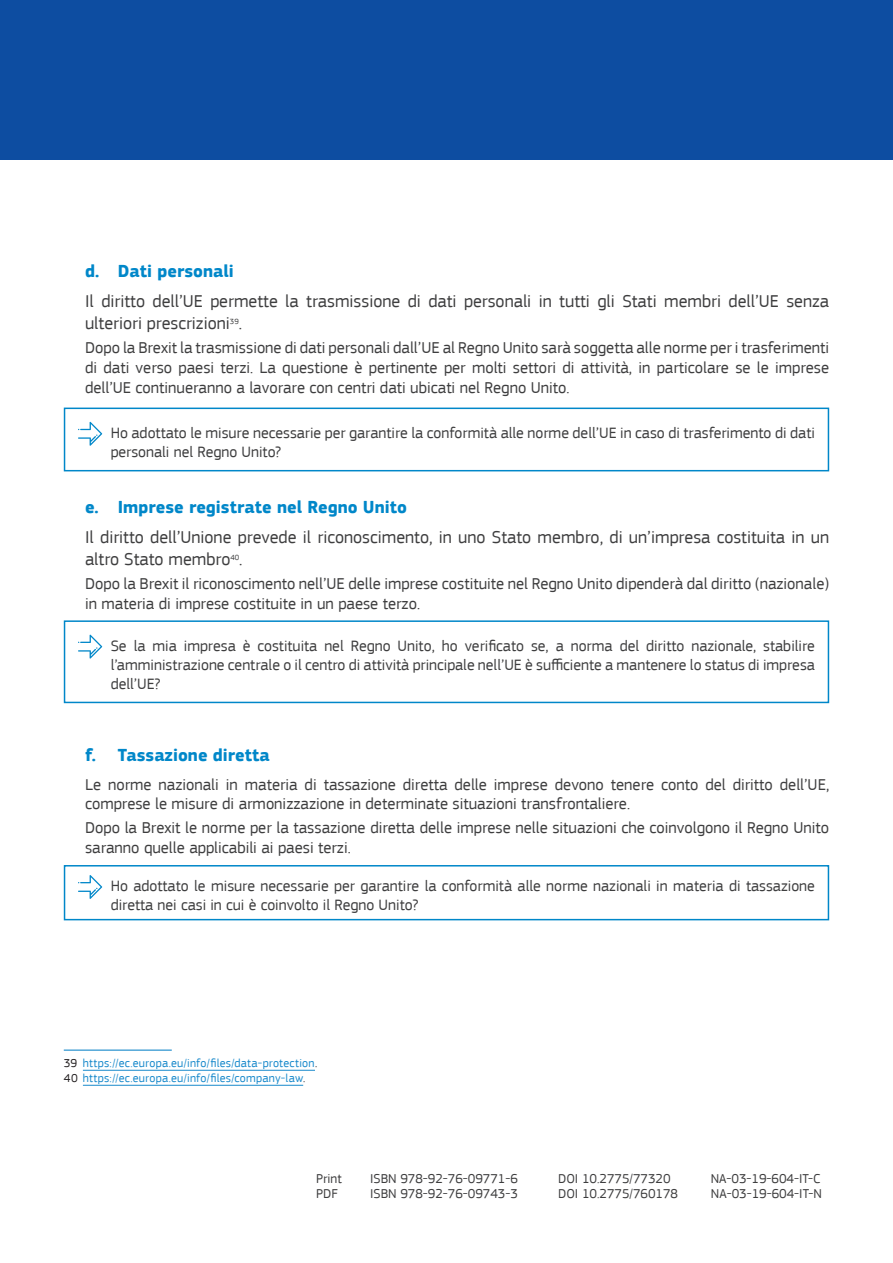
<style>
.page{position:relative;width:893px;height:1263px;background:#fff}
.page>*{position:absolute;margin:0;border:0;box-sizing:border-box;transform-origin:0 0}
.Tx_1{font:18px/21.6px "EC Square Sans Pro";color:#3e3e3f}
.MainTitle{font:700 18px "EC Square Sans Pro";color:#0087c9}
.Tx_2{font:16.5px/19.8px "EC Square Sans Pro";color:#3e3e3f}
.Tx_1-2{font:16.5px/19.8px "EC Square Sans Pro";color:#3e3e3f}
.Body_Text{font:15.75px/18.9px "EC Square Sans Pro";color:#3e3e3f}
.MainTitle-2{font:13.5px "EC Square Sans Pro";color:#3e3e3f}
.FN{font:12px "EC Square Sans Pro";letter-spacing:.02em;color:#1889cb}
.Tx_1-3{font:7.8px "EC Square Sans Pro";color:#3e3e3f}
.s1{color:#231f20}
</style>
<div class="page">
<svg style="left:78px;top:422px;width:24px;height:24px"></svg>
<div style="left:64px;top:408px;width:765px;height:63px;border:2px solid #0087c9"></div>
<svg style="left:78px;top:635px;width:24px;height:23px"></svg>
<div style="left:64px;top:620px;width:765px;height:83px;border:2px solid #0087c9"></div>
<svg style="left:78px;top:875px;width:24px;height:24px"></svg>
<div style="left:64px;top:865px;width:765px;height:55px;border:2px solid #0087c9"></div>
<hr style="left:64px;top:1049px;width:108px;height:2px;background:#1889cb">
<hr style="left:83px;top:1070px;width:232px;height:1px;background:#1889cb">
<hr style="left:83px;top:1085px;width:220px;height:1px;background:#1889cb">
<div style="left:0;top:0;width:893px;height:160px;background:#0d4da1"></div>
<p class="MainTitle" style="left:85px;top:260px;width:150px">d. Dati personali</p>
<p class="Tx_1" style="left:85px;top:291px;width:746px">Il diritto dell’UE permette la trasmissione di dati personali in tutti gli Stati membri dell’UE senza ulteriori prescrizioni</p>
<p class="Tx_1-3" style="left:230px;top:317px;width:10px">39</p>
<p class="Tx_1" style="left:239px;top:312px;width:5px">.</p>
<p class="Tx_2" style="left:85px;top:338px;width:746px;text-align:justify">Dopo la Brexit la trasmissione di dati personali dall’UE al Regno Unito sarà soggetta alle norme per i trasferimenti di dati verso paesi terzi. La questione è pertinente per molti settori di attività, in particolare se le imprese dell’UE continueranno a lavorare con centri dati ubicati nel Regno Unito.</p>
<p class="Body_Text" style="left:111px;top:424px;width:706px">Ho adottato le misure necessarie per garantire la conformità alle norme dell’UE in caso di trasferimento di dati personali nel Regno Unito?</p>
<p class="MainTitle" style="left:85px;top:496px;width:323px">e. Imprese registrate nel Regno Unito</p>
<p class="Tx_1" style="left:85px;top:526px;width:746px">Il diritto dell’Unione prevede il riconoscimento, in uno Stato membro, di un’impresa costituita in un altro Stato membro</p>
<p class="Tx_1-3" style="left:231px;top:553px;width:10px">40</p>
<p class="Tx_1" style="left:239px;top:548px;width:5px">.</p>
<p class="Tx_2" style="left:85px;top:574px;width:746px">Dopo la Brexit il riconoscimento nell’UE delle imprese costituite nel Regno Unito dipenderà dal diritto (nazionale) in materia di imprese costituite in un paese terzo.</p>
<p class="Body_Text" style="left:111px;top:637px;width:706px;text-align:justify">Se la mia impresa è costituita nel Regno Unito, ho verificato se, a norma del diritto nazionale, stabilire l’amministrazione centrale o il centro di attività principale nell’UE è sufficiente a mantenere lo status di impresa dell’UE?</p>
<p class="MainTitle" style="left:85px;top:744px;width:186px">f. Tassazione diretta</p>
<p class="Tx_1-2" style="left:85px;top:774px;width:746px">Le norme nazionali in materia di tassazione diretta delle imprese devono tenere conto del diritto dell’UE, comprese le misure di armonizzazione in determinate situazioni transfrontaliere.</p>
<p class="Tx_2" style="left:85px;top:818px;width:746px">Dopo la Brexit le norme per la tassazione diretta delle imprese nelle situazioni che coinvolgono il Regno Unito saranno quelle applicabili ai paesi terzi.</p>
<p class="Body_Text" style="left:111px;top:877px;width:706px">Ho adottato le misure necessarie per garantire la conformità alle norme nazionali in materia di tassazione diretta nei casi in cui è coinvolto il Regno Unito?</p>
<p class="FN" style="left:64px;top:1056px;width:255px"><span class="s1">39</span> https://ec.europa.eu/info/files/data-protection<span class="s1">.</span></p>
<p class="FN" style="left:64px;top:1071px;width:243px"><span class="s1">40</span> https://ec.europa.eu/info/files/company-law<span class="s1">.</span></p>
<p class="MainTitle-2" style="left:316px;top:1170px;width:27px">Print</p>
<p class="MainTitle-2" style="left:370px;top:1170px;width:149px">ISBN 978-92-76-09771-6</p>
<p class="MainTitle-2" style="left:558px;top:1170px;width:114px">DOI 10.2775/77320</p>
<p class="MainTitle-2" style="left:711px;top:1170px;width:111px">NA-03-19-604-IT-C</p>
<p class="MainTitle-2" style="left:316px;top:1185px;width:23px">PDF</p>
<p class="MainTitle-2" style="left:370px;top:1185px;width:149px">ISBN 978-92-76-09743-3</p>
<p class="MainTitle-2" style="left:558px;top:1185px;width:122px">DOI 10.2775/760178</p>
<p class="MainTitle-2" style="left:711px;top:1185px;width:113px">NA-03-19-604-IT-N</p>
</div>
